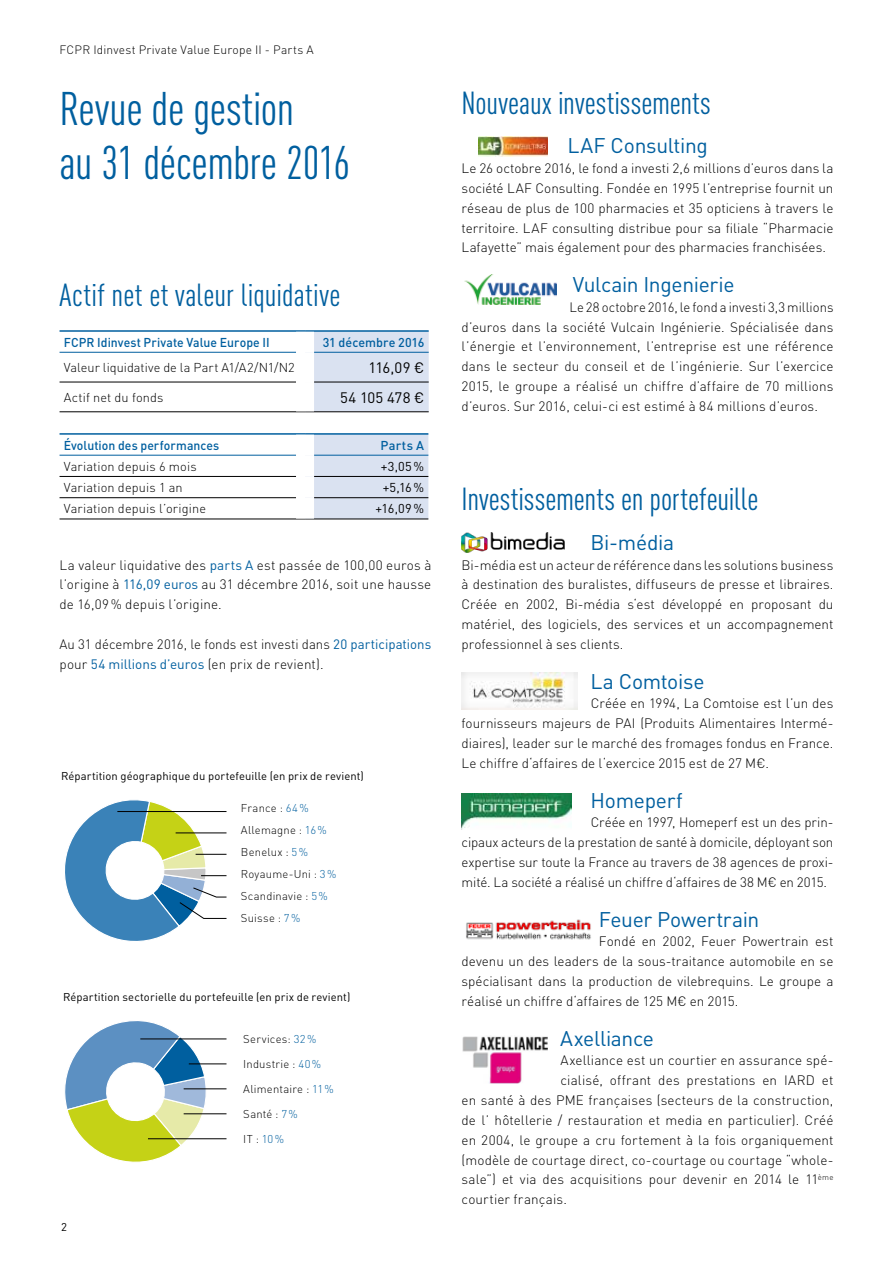
<style>
.page{position:relative;width:893px;height:1263px;background:#fff}
.page>*{position:absolute;margin:0;border:0;box-sizing:border-box;transform-origin:0 0}
.t1{font:condensed 46.5px/54px "DIN Pro";letter-spacing:-.01em;color:#005f9f}
.t2{font:condensed 31.5px "DIN Pro";color:#005f9f}
.t3{font:21px "DIN Pro";letter-spacing:-.015em;color:#005f9f}
.t4{font:15px "DIN Pro";letter-spacing:-.005em;color:#000}
.t5{font:300 13.5px/19.8px "DIN Pro";letter-spacing:.01em;color:#000;text-align:justify}
.t6{font:300 12.75px "DIN Pro";letter-spacing:.01em;color:#000}
.t7{font:500 12.75px "DIN Pro";letter-spacing:.005em;color:#005f9f;scale:.96 1}
.t8{font:500 12.75px "DIN Pro";letter-spacing:.005em;color:#005f9f}
.t9{font:12.75px "DIN Pro";letter-spacing:-.005em;color:#000}
.t10{font:300 12px "DIN Pro";letter-spacing:.015em;color:#000}
.t11{font:300 11.25px/22px "DIN Pro";letter-spacing:.02em;color:#000}
.t12{font:11.25px "DIN Pro";letter-spacing:.01em;color:#000}
.s1{font-weight:400;color:#005f9f}
.s2{color:#005f9f}
</style>
<div class="page">
<div style="left:314px;top:332px;width:115px;height:79px;background:#dae2f1"></div>
<hr style="left:60px;top:382px;width:236px;height:1px;background:#000">
<hr style="left:314px;top:382px;width:115px;height:1px;background:#000">
<hr style="left:60px;top:411px;width:245px;height:1px;background:#000">
<hr style="left:305px;top:411px;width:124px;height:1px;background:#000">
<hr style="left:60px;top:352px;width:236px;height:1px;background:#005f9f">
<hr style="left:314px;top:352px;width:115px;height:1px;background:#005f9f">
<hr style="left:60px;top:330px;width:245px;height:2px;background:#005f9f">
<hr style="left:305px;top:330px;width:124px;height:2px;background:#005f9f">
<div style="left:314px;top:435px;width:114px;height:84px;background:#dae2f1"></div>
<hr style="left:60px;top:476px;width:236px;height:1px;background:#000">
<hr style="left:314px;top:476px;width:114px;height:1px;background:#000">
<hr style="left:60px;top:497px;width:236px;height:1px;background:#000">
<hr style="left:314px;top:497px;width:114px;height:1px;background:#000">
<hr style="left:60px;top:519px;width:245px;height:1px;background:#000">
<hr style="left:305px;top:519px;width:123px;height:1px;background:#000">
<hr style="left:60px;top:455px;width:236px;height:1px;background:#005f9f">
<hr style="left:314px;top:455px;width:114px;height:1px;background:#005f9f">
<hr style="left:60px;top:433px;width:245px;height:2px;background:#005f9f">
<hr style="left:305px;top:433px;width:123px;height:2px;background:#005f9f">
<svg style="left:65px;top:799px;width:162px;height:142px"></svg>
<hr style="left:117px;top:811px;width:109px;height:1px;background:#000">
<svg style="left:65px;top:1021px;width:142px;height:142px"></svg>
<hr style="left:189px;top:1063px;width:37px;height:1px;background:#000">
<hr style="left:148px;top:1138px;width:78px;height:1px;background:#000">
<hr style="left:140px;top:1038px;width:86px;height:1px;background:#000">
<hr style="left:184px;top:1113px;width:42px;height:1px;background:#000">
<hr style="left:184px;top:1088px;width:42px;height:1px;background:#000">
<img style="left:478px;top:136px;width:70px;height:20px">
<img style="left:465px;top:275px;width:91px;height:29px">
<img style="left:462px;top:533px;width:103px;height:19px">
<img style="left:462px;top:673px;width:116px;height:37px">
<img style="left:462px;top:793px;width:109px;height:36px">
<img style="left:466px;top:919px;width:125px;height:21px">
<img style="left:462px;top:1036px;width:86px;height:47px">
<p class="t10" style="left:60px;top:40px;width:256px">FCPR Idinvest Private Value Europe II - Parts A</p>
<h1 class="t1" style="left:60px;top:78px;width:292px">Revue de gestion<br>au 31 décembre 2016</h1>
<h2 class="t2" style="left:60px;top:272px;width:282px">Actif net et valeur liquidative</h2>
<p class="t7" style="left:64px;top:332px;width:216px">FCPR Idinvest Private Value Europe II</p>
<p class="t8" style="left:323px;top:332px;width:103px">31 décembre 2016</p>
<p class="t6" style="left:64px;top:358px;width:233px">Valeur liquidative de la Part A1/A2/N1/N2</p>
<p class="t4" style="left:369px;top:356px;width:57px">116,09 €</p>
<p class="t6" style="left:64px;top:387px;width:101px">Actif net du fonds</p>
<p class="t4" style="left:340px;top:385px;width:86px">54 105 478 €</p>
<p class="t7" style="left:64px;top:435px;width:163px">Évolution des performances</p>
<p class="t8" style="left:380px;top:435px;width:45px">Parts A</p>
<p class="t6" style="left:64px;top:456px;width:134px">Variation depuis 6 mois</p>
<p class="t9" style="left:381px;top:456px;width:45px">+3,05%</p>
<p class="t6" style="left:64px;top:477px;width:120px">Variation depuis 1 an</p>
<p class="t9" style="left:383px;top:477px;width:43px">+5,16%</p>
<p class="t6" style="left:64px;top:499px;width:144px">Variation depuis l’origine</p>
<p class="t9" style="left:376px;top:499px;width:50px">+16,09%</p>
<p class="t5" style="left:60px;top:554px;width:373px">La valeur liquidative des <span class="s1">parts A</span> est passée de 100,00 euros à l’origine à <span class="s1">116,09 euros</span> au 31 décembre 2016, soit une hausse de 16,09% depuis l’origine.</p>
<p class="t5" style="left:60px;top:633px;width:373px">Au 31 décembre 2016, le fonds est investi dans <span class="s1">20 participations </span>pour <span class="s1">54 millions d’euros</span> (en prix de revient).</p>
<p class="t12" style="left:61px;top:767px;width:304px">Répartition géographique du portefeuille (en prix de revient)</p>
<p class="t11" style="left:241px;top:796px;width:97px">France : <span class="s2">64%<br></span>Allemagne : <span class="s2">16%<br></span>Benelux : <span class="s2">5%<br></span>Royaume-Uni : <span class="s2">3%<br></span>Scandinavie : <span class="s2">5%<br></span>Suisse : <span class="s2">7%</span></p>
<p class="t12" style="left:63px;top:988px;width:289px">Répartition sectorielle du portefeuille (en prix de revient)</p>
<p class="t12" style="left:61px;top:1217px;width:7px">2</p>
<p class="t11" style="left:243px;top:1027px;width:75px">Services: <span class="s2">32%</span></p>
<p class="t11" style="left:243px;top:1052px;width:80px">Industrie : <span class="s2">40%</span></p>
<p class="t11" style="left:243px;top:1077px;width:92px">Alimentaire : <span class="s2">11%</span></p>
<p class="t11" style="left:243px;top:1102px;width:56px">Santé : <span class="s2">7%</span></p>
<p class="t11" style="left:243px;top:1127px;width:42px">IT : <span class="s2">10%</span></p>
<h2 class="t2" style="left:462px;top:80px;width:251px">Nouveaux investissements</h2>
<h3 class="t3" style="left:568px;top:129px;width:142px">LAF Consulting</h3>
<p class="t5" style="left:462px;top:157px;width:373px">Le 26 octobre 2016, le fond a investi 2,6 millions d’euros dans la société LAF Consulting. Fondée en 1995 l’entreprise fournit un réseau de plus de 100 pharmacies et 35 opticiens à travers le territoire. LAF consulting distribue pour sa filiale “Pharmacie Lafayette” mais également pour des pharmacies franchisées.</p>
<h3 class="t3" style="left:573px;top:268px;width:163px">Vulcain Ingenierie</h3>
<p class="t5" style="left:462px;top:296px;width:373px;text-indent:108px">Le 28 octobre 2016, le fond a investi 3,3 millions d’euros dans la société Vulcain Ingénierie. Spécialisée dans l’énergie et l’environnement, l’entreprise est une référence dans le secteur du conseil et de l’ingénierie. Sur l’exercice 2015, le groupe a réalisé un chiffre d’affaire de 70 millions d’euros. Sur 2016, celui-ci est estimé à 84 millions d’euros.</p>
<h2 class="t2" style="left:462px;top:476px;width:298px">Investissements en portefeuille</h2>
<h3 class="t3" style="left:591px;top:526px;width:85px">Bi-média</h3>
<p class="t5" style="left:462px;top:554px;width:373px">Bi-média est un acteur de référence dans les solutions business à destination des buralistes, diffuseurs de presse et libraires.<br>Créée en 2002, Bi-média s‘est développé en proposant du matériel, des logiciels, des services et un accompagnement professionnel à ses clients.</p>
<h3 class="t3" style="left:591px;top:664px;width:115px">La Comtoise</h3>
<p class="t5" style="left:462px;top:692px;width:373px;text-indent:129px">Créée en 1994, La Comtoise est l’un des fournisseurs majeurs de PAI (Produits Alimentaires Intermé&shy;diaires), leader sur le marché des fromages fondus en France.<br>Le chiffre d‘affaires de l‘exercice 2015 est de 27 M€.</p>
<h3 class="t3" style="left:591px;top:783px;width:94px">Homeperf</h3>
<p class="t5" style="left:462px;top:811px;width:373px;text-indent:129px">Créée en 1997, Homeperf est un des prin&shy;cipaux acteurs de la prestation de santé à domicile, déployant son expertise sur toute la France au travers de 38 agences de proxi&shy;mité. La société a réalisé un chiffre d‘affaires de 38 M€ en 2015.</p>
<h3 class="t3" style="left:599px;top:902px;width:162px">Feuer Powertrain</h3>
<p class="t5" style="left:462px;top:930px;width:373px;text-indent:137px">Fondé en 2002, Feuer Powertrain est devenu un des leaders de la sous-traitance automobile en se spécialisant dans la production de vilebrequins. Le groupe a réalisé un chiffre d‘affaires de 125 M€ en 2015.</p>
<h3 class="t3" style="left:560px;top:1021px;width:95px">Axelliance</h3>
<p class="t5" style="left:560px;top:1049px;width:274px">Axelliance est un courtier en assurance spé-</p>
<p class="t5" style="left:560px;top:1069px;width:274px">cialisé, offrant des prestations en IARD et</p>
<p class="t5" style="left:462px;top:1089px;width:373px">en santé à des PME françaises (secteurs de la construction,</p>
<p class="t5" style="left:462px;top:1109px;width:373px">de l’ hôtellerie / restauration et media en particulier). Créé</p>
<p class="t5" style="left:462px;top:1129px;width:373px">en 2004, le groupe a cru fortement à la fois organiquement</p>
<p class="t5" style="left:462px;top:1149px;width:373px">(modèle de courtage direct, co-courtage ou courtage “whole-</p>
<p class="t5" style="left:462px;top:1168px;width:373px">sale”) et via des acquisitions pour devenir en 2014 le 11<sup>ème</sup></p>
<p class="t5" style="left:462px;top:1188px;width:107px">courtier français.</p>
</div>
